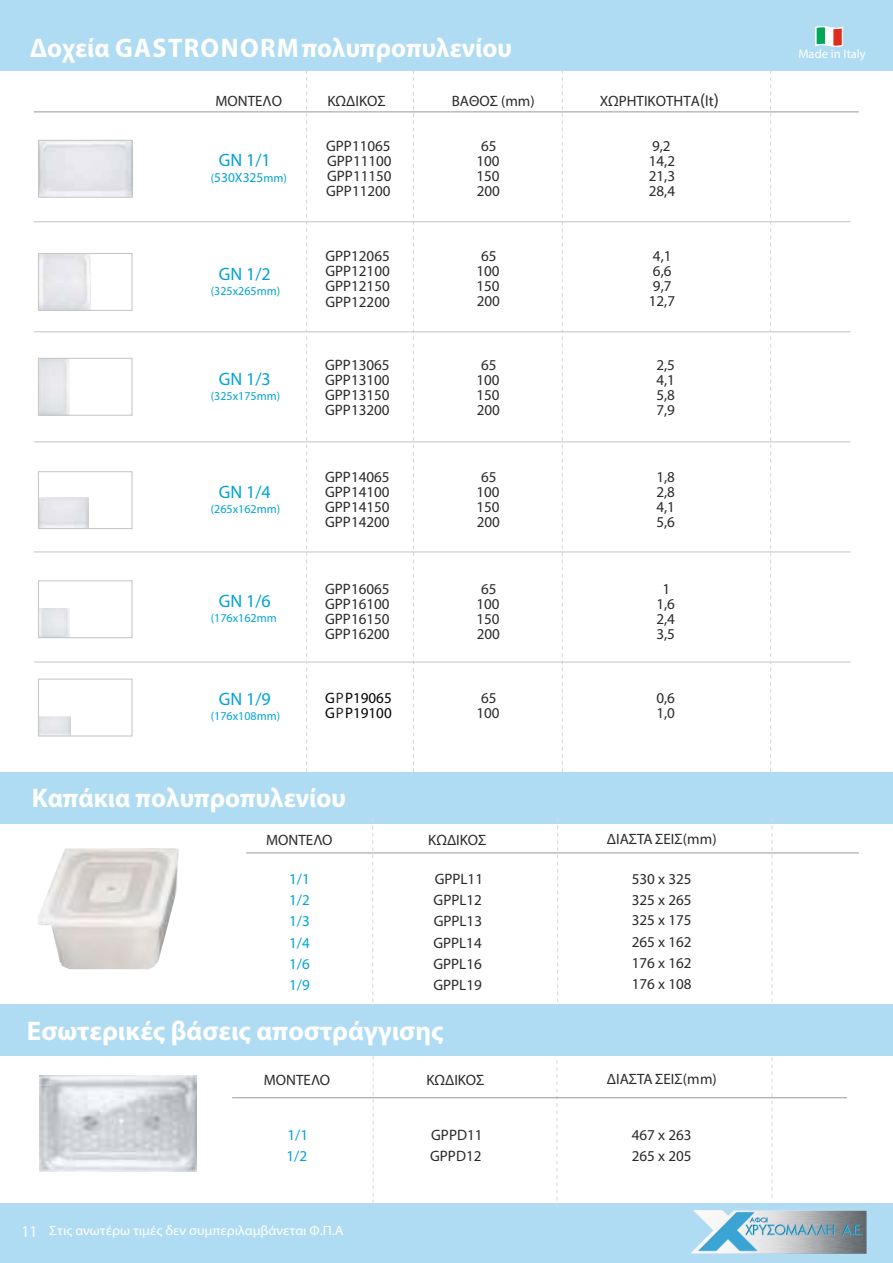
<style>
.page{position:relative;width:893px;height:1263px;background:#fff}
.page>*{position:absolute;margin:0;border:0;box-sizing:border-box;transform-origin:0 0}
.t1{font:700 27px "Myriad Pro";color:#fff;scale:.96 1}
.t2{font:700 27px "Myriad Pro";color:#fff}
.t3{font:18px "Myriad Pro";color:#00a3d4}
.t4{font:15.15px/15.1px "Myriad Pro";color:#2b2929;text-align:justify}
.t5{font:15.15px/21.1px "Myriad Pro";color:#00a3d4}
.t6{font:15.15px/15.1px "Myriad Pro";color:#000}
.t7{font:15px "Myriad Pro";color:#2b2929}
.t8{font:13.5px "Myriad Pro";color:#fff;scale:1.06 1}
.t9{font:13.5px "Myriad Pro";color:#00a3d4}
.t10{font:12.6px "Myriad Pro";color:#fff}
.t11{font:12px "Myriad Pro";color:#00a3d4}
.s1{font-size:18px}
.s2{font-size:12px}
.s3{font-size:16.5px}
</style>
<div class="page">
<svg style="left:413px;top:71px;width:1px;height:701px"></svg>
<svg style="left:562px;top:71px;width:1px;height:701px"></svg>
<hr style="left:34px;top:221px;width:817px;height:1px;background:#c4c7c7">
<hr style="left:34px;top:331px;width:817px;height:1px;background:#c4c7c7">
<hr style="left:34px;top:441px;width:817px;height:1px;background:#c4c7c7">
<hr style="left:34px;top:661px;width:817px;height:1px;background:#c4c7c7">
<svg style="left:306px;top:71px;width:1px;height:701px"></svg>
<img style="left:40px;top:255px;width:51px;height:54px">
<div style="left:38px;top:253px;width:95px;height:58px;border:1px solid #c4c7c7"></div>
<img style="left:40px;top:360px;width:30px;height:54px">
<div style="left:38px;top:358px;width:95px;height:58px;border:1px solid #c4c7c7"></div>
<div style="left:38px;top:471px;width:95px;height:58px;border:1px solid #c4c7c7"></div>
<img style="left:40px;top:609px;width:30px;height:27px">
<div style="left:38px;top:580px;width:95px;height:58px;border:1px solid #c4c7c7"></div>
<div style="left:38px;top:678px;width:95px;height:58px;border:1px solid #c4c7c7"></div>
<hr style="left:34px;top:551px;width:817px;height:1px;background:#c4c7c7">
<img style="left:39px;top:1075px;width:157px;height:96px">
<img style="left:38px;top:848px;width:141px;height:121px">
<div style="left:38px;top:140px;width:95px;height:58px;border:1px solid #c4c7c7"></div>
<hr style="left:34px;top:111px;width:825px;height:1px;background:#9e9e9e">
<svg style="left:770px;top:71px;width:1px;height:701px"></svg>
<div style="left:0;top:772px;width:893px;height:51px;background:#afdcf2"></div>
<div style="left:0;top:1005px;width:893px;height:51px;background:#afdcf2"></div>
<div style="left:0;top:0;width:893px;height:71px;background:#afdcf2"></div>
<div style="left:0;top:1203px;width:893px;height:60px;background:#afdcf2"></div>
<svg style="left:815px;top:26px;width:28px;height:21px"></svg>
<img style="left:690px;top:1210px;width:176px;height:44px">
<svg style="left:556px;top:1060px;width:1px;height:148px"></svg>
<svg style="left:373px;top:1056px;width:1px;height:152px"></svg>
<hr style="left:232px;top:1097px;width:615px;height:1px;background:#9e9e9e">
<svg style="left:557px;top:819px;width:1px;height:186px"></svg>
<hr style="left:246px;top:852px;width:613px;height:1px;background:#9e9e9e">
<svg style="left:372px;top:819px;width:1px;height:186px"></svg>
<svg style="left:772px;top:819px;width:1px;height:186px"></svg>
<svg style="left:772px;top:1057px;width:1px;height:141px"></svg>
<h1 class="t1" style="left:30px;top:37px;width:503px">Δοχεία GASTRONORM πολυπροπυλενίου</h1>
<p class="t7" style="left:216px;top:95px;width:68px">ΜΟΝΤΕΛΟ</p>
<p class="t7" style="left:327px;top:95px;width:60px">ΚΩΔΙΚΟΣ</p>
<p class="t7" style="left:452px;top:95px;width:84px">BΑΘΟΣ (mm)</p>
<p class="t7" style="left:600px;top:95px;width:121px">ΧΩΡΗΤΙΚΟΤΗΤΑ<span class="s1">(</span>lt<span class="s1">)</span></p>
<p class="t3" style="left:219px;top:152px;width:53px">GN 1/1</p>
<p class="t9" style="left:211px;top:172px;width:78px"><span class="s2">(</span>530X325<span class="s2">mm)</span></p>
<p class="t3" style="left:219px;top:266px;width:53px">GN 1/2</p>
<p class="t11" style="left:211px;top:286px;width:71px">(325x265mm)</p>
<p class="t3" style="left:219px;top:371px;width:53px">GN 1/3</p>
<p class="t11" style="left:211px;top:390px;width:71px">(325x175mm)</p>
<p class="t3" style="left:219px;top:484px;width:53px">GN 1/4</p>
<p class="t11" style="left:211px;top:504px;width:71px">(265x162mm)</p>
<p class="t3" style="left:219px;top:594px;width:53px">GN 1/6</p>
<p class="t11" style="left:211px;top:613px;width:67px">(176x162mm</p>
<p class="t3" style="left:219px;top:692px;width:53px">GN 1/9</p>
<p class="t11" style="left:211px;top:711px;width:71px">(176x108mm)</p>
<p class="t4" style="left:326px;top:140px;width:67px">GPP11065<br>GPP11100<br>GPP11150<br>GPP11200</p>
<p class="t4" style="left:476px;top:140px;width:25px;text-align:center">65<br>100<br>150<br>200</p>
<p class="t4" style="left:325px;top:250px;width:66px">GPP12065<br>GPP12100<br>GPP12150<br>GPP12200</p>
<p class="t4" style="left:476px;top:250px;width:25px;text-align:center">65<br>100<br>150<br>200</p>
<p class="t4" style="left:325px;top:358px;width:66px">GPP13065<br>GPP13100<br>GPP13150<br>GPP13200</p>
<p class="t4" style="left:476px;top:358px;width:25px;text-align:center">65<br>100<br>150<br>200</p>
<p class="t4" style="left:325px;top:471px;width:66px">GPP14065<br>GPP14100<br>GPP14150<br>GPP14200</p>
<p class="t4" style="left:476px;top:471px;width:25px;text-align:center">65<br>100<br>150<br>200</p>
<p class="t4" style="left:325px;top:583px;width:66px">GPP16065<br>GPP16100<br>GPP16150<br>GPP16200</p>
<p class="t4" style="left:476px;top:583px;width:25px;text-align:center">65<br>100<br>150<br>200</p>
<p class="t6" style="left:325px;top:692px;width:68px">G P19065<br>G P19100</p>
<p class="t4" style="left:336px;top:692px;width:10px">P<br>P</p>
<p class="t4" style="left:476px;top:692px;width:25px;text-align:center">65<br>100</p>
<h1 class="t1" style="left:32px;top:787px;width:329px">Καπάκια πολυπροπυλενίου</h1>
<p class="t7" style="left:266px;top:833px;width:68px">ΜΟΝΤΕΛΟ</p>
<p class="t7" style="left:428px;top:833px;width:60px">ΚΩΔΙΚΟΣ</p>
<p class="t5" style="left:289px;top:870px;width:22px;text-align:justify">1/1<br>1/2<br>1/3<br>1/4<br>1/6<br>1/9</p>
<p class="t4" style="left:433px;top:870px;width:51px;line-height:21.1px">GPPL11<br>GPPL12<br>GPPL13<br>GPPL14<br>GPPL16<br>GPPL19</p>
<h1 class="t2" style="left:27px;top:1020px;width:418px">Εσωτερικές βάσεις αποστράγγισης</h1>
<p class="t4" style="left:649px;top:140px;width:28px;text-align:left">9,2<br>14,2<br>21,3<br>28,4</p>
<p class="t4" style="left:649px;top:250px;width:28px;text-align:left">4,1<br>6,6<br>9,7<br>12,7</p>
<p class="t4" style="left:656px;top:358px;width:20px">2,5<br>4,1<br>5,8<br>7,9</p>
<p class="t4" style="left:656px;top:471px;width:20px">1,8<br>2,8<br>4,1<br>5,6</p>
<p class="t4" style="left:656px;top:583px;width:20px;text-align:center">1<br>1,6<br>2,4<br>3,5</p>
<p class="t4" style="left:656px;top:692px;width:20px">0,6<br>1,0</p>
<p class="t7" style="left:607px;top:833px;width:111px">ΔΙΑΣΤΑ ΣΕΙΣ(mm)</p>
<p class="t4" style="left:632px;top:870px;width:61px;line-height:21.1px">530 x 325<br>325 x 265</p>
<p class="t4" style="left:632px;top:911px;width:61px;line-height:21.1px">325 x 175<br>265 x 162<br>176 x 162<br>176 x 108</p>
<p class="t7" style="left:264px;top:1074px;width:68px">ΜΟΝΤΕΛΟ</p>
<p class="t7" style="left:426px;top:1074px;width:60px">ΚΩΔΙΚΟΣ</p>
<p class="t7" style="left:607px;top:1073px;width:111px">ΔΙΑΣΤΑ ΣΕΙΣ(mm)</p>
<p class="t5" style="left:286px;top:1125px;width:23px">1/1<br>1/2</p>
<p class="t8" style="left:21px;top:1225px;width:305px"><span class="s3">11</span> Στις ανωτέρω τιμές δεν συμπεριλαμβάνεται Φ.Π.Α</p>
<p class="t4" style="left:430px;top:1125px;width:54px;line-height:21.1px">GPPD11<br>GPPD12</p>
<p class="t4" style="left:632px;top:1125px;width:61px;line-height:21.1px">467 x 263<br>265 x 205</p>
<p class="t10" style="left:798px;top:48px;width:69px">Made in Italy</p>
</div>
